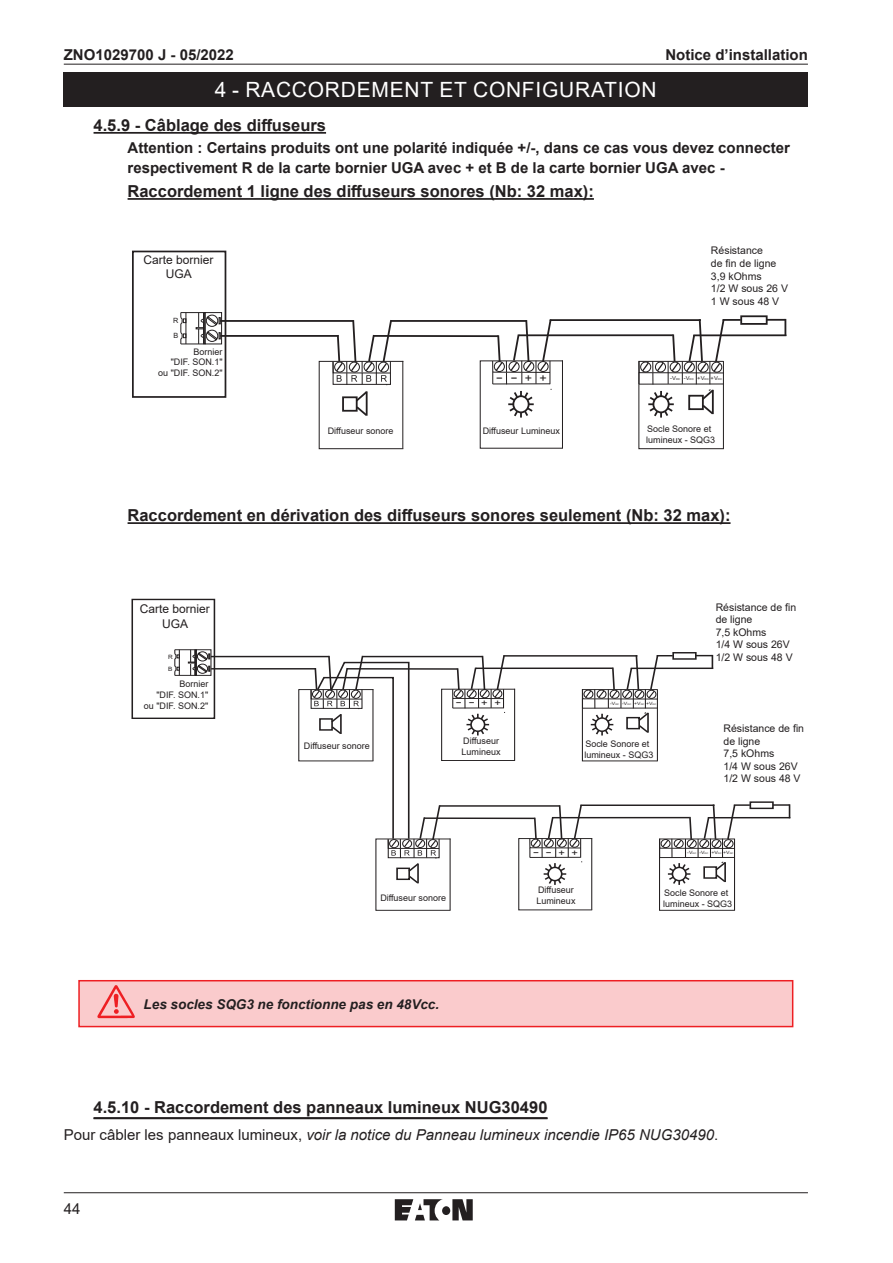
<style>
.page{position:relative;width:893px;height:1263px;background:#fff}
.page>*{position:absolute;margin:0;border:0;box-sizing:border-box;transform-origin:0 0}
.t1{font:21px "Arial";letter-spacing:.035em;color:#fff}
.t2{font:700 16.5px "Arial";color:#231f20}
.t3{font:700 15px/19.8px "Arial";color:#231f20}
.t4{font:italic 15px "Arial";color:#231f20}
.t5{font:15px "Arial";color:#231f20}
.t6{font:italic 700 13.5px "Arial";color:#231f20}
.t7{font:12px/14.4px "Arial";color:#231f20;text-align:center}
.t8{font:11.55px "Arial";color:#231f20;scale:1.71 1}
.t9{font:10.5px/12.6px "Arial";color:#231f20}
.t10{font:9.45px "Arial";color:#231f20;scale:1.86 1}
.t11{font:9px/10.8px "Arial";color:#231f20}
.t12{font:7.2px/15.1px "Arial";color:#231f20}
.t13{font:5.85px/12.3px "Arial";color:#231f20;scale:1.1 1}
.t14{font:5.4px "Arial";color:#231f20;scale:1.09 1}
.t15{font:4.35px "Arial";color:#231f20;scale:1.18 1}
.s1{font-size:2.7px}
.s2{font-size:2.25px}
.s3{font-style:normal}
</style>
<div class="page">
<hr style="left:64px;top:64px;width:744px;height:1px;background:#231f20">
<hr style="left:64px;top:1192px;width:744px;height:1px;background:#231f20">
<svg style="left:395px;top:1199px;width:78px;height:21px"></svg>
<div style="left:64px;top:72px;width:744px;height:34px;background:#231f20"></div>
<hr style="left:94px;top:132px;width:232px;height:2px;background:#231f20">
<hr style="left:128px;top:198px;width:466px;height:2px;background:#231f20">
<hr style="left:128px;top:522px;width:602px;height:2px;background:#231f20">
<div style="left:132px;top:251px;width:94px;height:147px;border:2px solid #231f20"></div>
<div style="left:319px;top:361px;width:85px;height:88px;border:1px solid #231f20"></div>
<hr style="left:402px;top:361px;width:1px;height:88px;background:#231f20">
<hr style="left:220px;top:320px;width:133px;height:2px;background:#231f20">
<hr style="left:220px;top:335px;width:118px;height:2px;background:#231f20">
<div style="left:205px;top:312px;width:17px;height:32px;border:1px solid #231f20"></div>
<svg style="left:180px;top:312px;width:41px;height:32px"></svg>
<hr style="left:562px;top:360px;width:1px;height:88px;background:#231f20">
<div style="left:638px;top:361px;width:86px;height:88px;border:1px solid #231f20"></div>
<hr style="left:723px;top:361px;width:1px;height:88px;background:#231f20">
<div style="left:740px;top:315px;width:28px;height:10px;border:2px solid #231f20"></div>
<svg style="left:767px;top:319px;width:19px;height:15px"></svg>
<hr style="left:519px;top:334px;width:154px;height:2px;background:#231f20">
<hr style="left:693px;top:334px;width:93px;height:2px;background:#231f20">
<hr style="left:550px;top:319px;width:151px;height:2px;background:#231f20">
<svg style="left:332px;top:319px;width:221px;height:99px"></svg>
<svg style="left:638px;top:317px;width:103px;height:101px"></svg>
<hr style="left:94px;top:1117px;width:453px;height:2px;background:#231f20">
<div style="left:132px;top:599px;width:83px;height:120px;border:1px solid #231f20"></div>
<svg style="left:174px;top:649px;width:36px;height:27px"></svg>
<div style="left:298px;top:689px;width:76px;height:72px;border:1px solid #231f20"></div>
<hr style="left:211px;top:656px;width:118px;height:1px;background:#231f20">
<hr style="left:211px;top:668px;width:105px;height:1px;background:#231f20">
<hr style="left:347px;top:668px;width:111px;height:2px;background:#231f20">
<hr style="left:362px;top:656px;width:121px;height:1px;background:#231f20">
<div style="left:441px;top:689px;width:74px;height:72px;border:1px solid #231f20"></div>
<hr style="left:514px;top:689px;width:1px;height:71px;background:#231f20">
<hr style="left:657px;top:689px;width:1px;height:72px;background:#231f20">
<div style="left:672px;top:652px;width:25px;height:8px;border:2px solid #231f20"></div>
<svg style="left:696px;top:655px;width:17px;height:12px"></svg>
<hr style="left:476px;top:667px;width:136px;height:2px;background:#231f20">
<hr style="left:631px;top:667px;width:82px;height:2px;background:#231f20">
<hr style="left:503px;top:655px;width:134px;height:2px;background:#231f20">
<svg style="left:452px;top:655px;width:54px;height:81px"></svg>
<svg style="left:582px;top:653px;width:91px;height:83px"></svg>
<div style="left:376px;top:839px;width:75px;height:72px;border:1px solid #231f20"></div>
<hr style="left:450px;top:838px;width:1px;height:72px;background:#231f20">
<hr style="left:424px;top:817px;width:111px;height:2px;background:#231f20">
<hr style="left:440px;top:805px;width:120px;height:2px;background:#231f20">
<div style="left:518px;top:838px;width:74px;height:72px;border:1px solid #231f20"></div>
<hr style="left:591px;top:838px;width:1px;height:72px;background:#231f20">
<div style="left:659px;top:839px;width:76px;height:72px;border:1px solid #231f20"></div>
<hr style="left:734px;top:839px;width:1px;height:72px;background:#231f20">
<div style="left:749px;top:801px;width:25px;height:8px;border:2px solid #231f20"></div>
<svg style="left:773px;top:804px;width:17px;height:13px"></svg>
<hr style="left:553px;top:817px;width:137px;height:1px;background:#231f20">
<hr style="left:708px;top:817px;width:82px;height:1px;background:#231f20">
<hr style="left:580px;top:804px;width:134px;height:2px;background:#231f20">
<svg style="left:310px;top:655px;width:132px;height:230px"></svg>
<svg style="left:529px;top:804px;width:54px;height:81px"></svg>
<svg style="left:659px;top:803px;width:91px;height:82px"></svg>
<div style="left:79px;top:981px;width:714px;height:45px;background:#facbcc"></div>
<div style="left:78px;top:980px;width:715px;height:47px;border:2px solid #ee1f23"></div>
<img style="left:97px;top:985px;width:37px;height:34px">
<h3 class="t3" style="left:64px;top:45px;width:172px">ZNO1029700 J - 05/2022</h3>
<h3 class="t3" style="left:665px;top:45px;width:144px">Notice d’installation</h3>
<h1 class="t1" style="left:215px;top:75px;width:443px">4 - RACCORDEMENT ET CONFIGURATION</h1>
<h2 class="t2" style="left:94px;top:114px;width:234px">4.5.9 - Câblage des diffuseurs</h2>
<h3 class="t3" style="left:128px;top:138px;width:664px">Attention : Certains produits ont une polarité indiquée +/-, dans ce cas vous devez connecter respectivement R de la carte bornier UGA avec + et B de la carte bornier UGA avec -</h3>
<h2 class="t2" style="left:128px;top:180px;width:468px">Raccordement 1 ligne des diffuseurs sonores (Nb: 32 max):</h2>
<h3 class="t7" style="left:144px;top:253px;width:72px">Carte bornier<br>UGA</h3>
<p class="t9" style="left:711px;top:244px;width:79px">Résistance<br>de fin de ligne<br>3,9 kOhms<br>1/2 W sous 26 V<br>1 W sous 48 V</p>
<p class="t12" style="left:173px;top:313px;width:7px">R<br>B</p>
<p class="t11" style="left:158px;top:346px;width:66px;text-align:right">Bornier<br>"DIF. SON.1"<br>ou "DIF. SON.2"</p>
<p class="t8" style="left:496px;top:369px;width:31px">--+ +</p>
<p class="t14" style="left:670px;top:374px;width:49px">-V<span class="s1">DC</span> -V<span class="s1">DC</span> +V<span class="s1">DC</span> +V<span class="s1">DC</span></p>
<p class="t11" style="left:328px;top:426px;width:67px">Diffuseur sonore</p>
<p class="t11" style="left:483px;top:426px;width:79px">Diffuseur Lumineux</p>
<p class="t11" style="left:646px;top:423px;width:71px">Socle Sonore et lumineux - SQG3</p>
<h2 class="t2" style="left:128px;top:504px;width:604px">Raccordement en dérivation des diffuseurs sonores seulement (Nb: 32 max):</h2>
<h3 class="t7" style="left:140px;top:602px;width:72px">Carte bornier<br>UGA</h3>
<p class="t13" style="left:168px;top:650px;width:6px">R<br>B</p>
<p class="t11" style="left:144px;top:678px;width:66px;text-align:right">Bornier<br>"DIF. SON.1"<br>ou "DIF. SON.2"</p>
<p class="t11" style="left:304px;top:740px;width:67px">Diffuseur sonore</p>
<p class="t10" style="left:456px;top:696px;width:26px">--+ +</p>
<p class="t15" style="left:610px;top:700px;width:41px">-V<span class="s2">DC</span> -V<span class="s2">DC</span> +V<span class="s2">DC</span> +V<span class="s2">DC</span></p>
<p class="t11" style="left:462px;top:736px;width:41px">Diffuseur<br>Lumineux</p>
<p class="t11" style="left:584px;top:738px;width:71px">Socle Sonore et lumineux - SQG3</p>
<p class="t9" style="left:716px;top:601px;width:82px">Résistance de fin de ligne<br>7,5 kOhms<br>1/4 W sous 26V<br>1/2 W sous 48 V</p>
<p class="t9" style="left:723px;top:722px;width:82px">Résistance de fin de ligne<br>7,5 kOhms<br>1/4 W sous 26V<br>1/2 W sous 48 V</p>
<p class="t11" style="left:380px;top:893px;width:67px">Diffuseur sonore</p>
<p class="t10" style="left:533px;top:845px;width:26px">--+ +</p>
<p class="t15" style="left:687px;top:850px;width:41px">-V<span class="s2">DC</span> -V<span class="s2">DC</span> +V<span class="s2">DC</span> +V<span class="s2">DC</span></p>
<p class="t11" style="left:536px;top:884px;width:41px">Diffuseur<br>Lumineux</p>
<p class="t11" style="left:663px;top:887px;width:71px">Socle Sonore et lumineux - SQG3</p>
<h3 class="t6" style="left:144px;top:995px;width:297px">Les socles SQG3 ne fonctionne pas en 48Vcc.</h3>
<h2 class="t2" style="left:94px;top:1096px;width:455px">4.5.10 - Raccordement des panneaux lumineux NUG30490</h2>
<h3 class="t4" style="left:64px;top:1125px;width:656px"><span class="s3">Pour câbler les panneaux lumineux,</span> voir la notice du Panneau lumineux incendie IP65 NUG30490<span class="s3">.</span></h3>
<h3 class="t5" style="left:64px;top:1199px;width:18px">44</h3>
</div>
